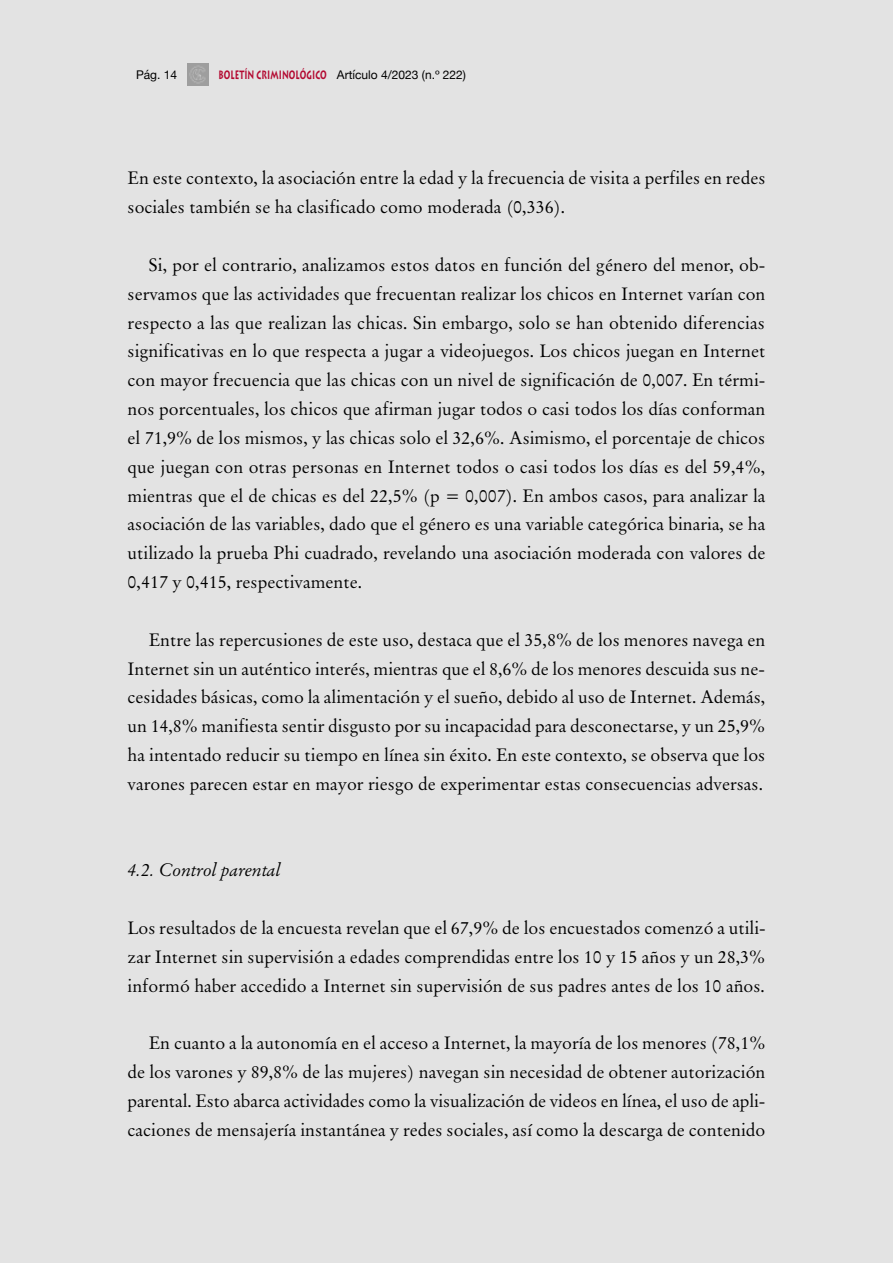
<style>
.page{position:relative;width:893px;height:1263px;background:#e3e3e3}
.page>*{position:absolute;margin:0;border:0;box-sizing:border-box;transform-origin:0 0}
.t1{font:18px/28.8px "Original Garamond BT";color:#000;text-align:justify}
.t2{font:italic 18px "Original Garamond BT";color:#000}
.t3{font:12px "Helvetica Neue";color:#000}
.s1{font-family:"Lithos";font-weight:700;color:#b30931}
</style>
<div class="page">
<img style="left:187px;top:64px;width:21px;height:21px">
<p class="t3" style="left:136px;top:66px;width:43px">Pág. 14</p>
<p class="t3" style="left:218px;top:66px;width:249px"><span class="s1">BOLETÍN CRIMINOLÓGICO</span> Artículo 4/2023 (n.º 222)</p>
<p class="t1" style="left:128px;top:164px;width:639px">En este contexto, la asociación entre la edad y la frecuencia de visita a perfiles en redes sociales también se ha clasificado como moderada (0,336).</p>
<p class="t1" style="left:128px;top:250px;width:639px;text-indent:21px">Si, por el contrario, analizamos estos datos en función del género del menor, ob&shy;servamos que las actividades que frecuentan realizar los chicos en Internet varían con respecto a las que realizan las chicas. Sin embargo, solo se han obtenido diferencias significativas en lo que respecta a jugar a videojuegos. Los chicos juegan en Internet con mayor frecuencia que las chicas con un nivel de significación de 0,007. En térmi&shy;nos porcentuales, los chicos que afirman jugar todos o casi todos los días conforman el 71,9% de los mismos, y las chicas solo el 32,6%. Asimismo, el porcentaje de chicos que juegan con otras personas en Internet todos o casi todos los días es del 59,4%, mientras que el de chicas es del 22,5% (p = 0,007). En ambos casos, para analizar la asociación de las variables, dado que el género es una variable categórica binaria, se ha utilizado la prueba Phi cuadrado, revelando una asociación moderada con valores de 0,417 y 0,415, respectivamente.</p>
<p class="t1" style="left:128px;top:625px;width:639px;text-indent:21px">Entre las repercusiones de este uso, destaca que el 35,8% de los menores navega en Internet sin un auténtico interés, mientras que el 8,6% de los menores descuida sus ne&shy;cesidades básicas, como la alimentación y el sueño, debido al uso de Internet. Además, un 14,8% manifiesta sentir disgusto por su incapacidad para desconectarse, y un 25,9% ha intentado reducir su tiempo en línea sin éxito. En este contexto, se observa que los varones parecen estar en mayor riesgo de experimentar estas consecuencias adversas.</p>
<p class="t2" style="left:128px;top:859px;width:155px">4.2. Control parental</p>
<p class="t1" style="left:128px;top:913px;width:640px">Los resultados de la encuesta revelan que el 67,9% de los encuestados comenzó a utili&shy;zar Internet sin supervisión a edades comprendidas entre los 10 y 15 años y un 28,3% informó haber accedido a Internet sin supervisión de sus padres antes de los 10 años.</p>
<p class="t1" style="left:128px;top:1029px;width:639px;text-indent:21px">En cuanto a la autonomía en el acceso a Internet, la mayoría de los menores (78,1% de los varones y 89,8% de las mujeres) navegan sin necesidad de obtener autorización parental. Esto abarca actividades como la visualización de videos en línea, el uso de apli&shy;caciones de mensajería instantánea y redes sociales, así como la descarga de contenido</p>
</div>
